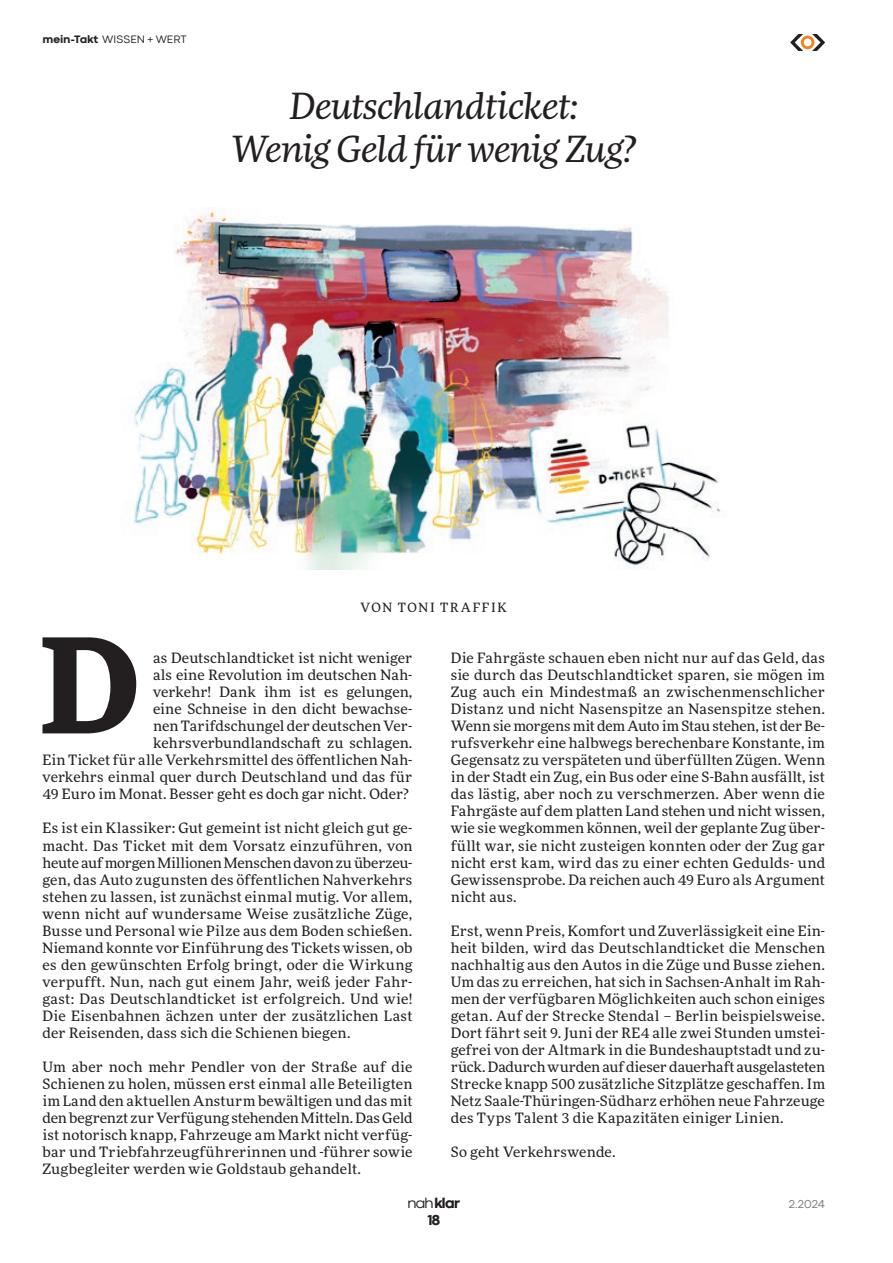
<style>
.page{position:relative;width:893px;height:1263px;background:#fff}
.page>*{position:absolute;margin:0;border:0;box-sizing:border-box;transform-origin:0 0}
.t1{font:700 129.75px "More Pro";color:#231f20}
.t2{font:italic 36px "More Pro";letter-spacing:-.025em;color:#231f20}
.t3{font:800 15px/17px "Codec Cold";letter-spacing:-.085em;color:#231f20;text-align:center}
.t4{font:14.25px/17px "More Pro";letter-spacing:.01em;color:#231f20;text-align:justify}
.t5{font:12.75px "More Pro";letter-spacing:.125em;color:#231f20}
.t6{font:12px "Codec Cold News";color:#76787b}
.t7{font:11.25px "Codec Cold News";color:#231f20}
.s1{font-family:"Codec Cold";font-weight:800}
.s2{font-family:"Codec Cold News";font-weight:400}
</style>
<div class="page">
<svg style="left:790px;top:34px;width:35px;height:17px"></svg>
<img style="left:131px;top:211px;width:590px;height:359px">
<p class="t7" style="left:43px;top:32px;width:146px"><span class="s1">mein-Takt</span> WISSEN + WERT</p>
<p class="t2" style="left:289px;top:82px;width:290px">Deutschlandticket:</p>
<p class="t2" style="left:231px;top:124px;width:408px">Wenig Geld für wenig Zug?</p>
<p class="t5" style="left:361px;top:599px;width:148px">VON TONI TRAFFIK</p>
<p class="t1" style="left:40px;top:588px;width:102px">D</p>
<p class="t4" style="left:43px;top:649px;width:371px;text-align:right">as Deutschlandticket ist nicht weniger<br>als eine Revolution im deutschen Nah-<br>verkehr! Dank ihm ist es gelungen,<br>eine Schneise in den dicht bewachse-<br>nen Tarifdschungel der deutschen Ver&shy;kehrsverbundlandschaft zu schlagen.<br>Ein Ticket für alle Verkehrsmittel des öffentlichen Nah&shy;verkehrs einmal quer durch Deutschland und das für 49 Euro im Monat. Besser geht es doch gar nicht. Oder?</p>
<p class="t4" style="left:43px;top:819px;width:371px">Es ist ein Klassiker: Gut gemeint ist nicht gleich gut ge&shy;macht. Das Ticket mit dem Vorsatz einzuführen, von heute auf morgen Millionen Menschen davon zu überzeu&shy;gen, das Auto zugunsten des öffentlichen Nahverkehrs stehen zu lassen, ist zunächst einmal mutig. Vor allem, wenn nicht auf wundersame Weise zusätzliche Züge, Busse und Personal wie Pilze aus dem Boden schießen.<br>Niemand konnte vor Einführung des Tickets wissen, ob es den gewünschten Erfolg bringt, oder die Wirkung verpufft. Nun, nach gut einem Jahr, weiß jeder Fahr&shy;gast: Das Deutschlandticket ist erfolgreich. Und wie!<br>Die Eisenbahnen ächzen unter der zusätzlichen Last der Reisenden, dass sich die Schienen biegen.</p>
<p class="t4" style="left:43px;top:1057px;width:372px">Um aber noch mehr Pendler von der Straße auf die Schienen zu holen, müssen erst einmal alle Beteiligten im Land den aktuellen Ansturm bewältigen und das mit den begrenzt zur Verfügung stehenden Mitteln. Das Geld ist notorisch knapp, Fahrzeuge am Markt nicht verfüg&shy;bar und Triebfahrzeugführerinnen und -führer sowie Zugbegleiter werden wie Goldstaub gehandelt.</p>
<p class="t4" style="left:451px;top:649px;width:376px">Die Fahrgäste schauen eben nicht nur auf das Geld, das sie durch das Deutschlandticket sparen, sie mögen im Zug auch ein Mindestmaß an zwischenmenschlicher Distanz und nicht Nasenspitze an Nasenspitze stehen.<br>Wenn sie morgens mit dem Auto im Stau stehen, ist der Be&shy;rufsverkehr eine halbwegs berechenbare Konstante, im Gegensatz zu verspäteten und überfüllten Zügen. Wenn in der Stadt ein Zug, ein Bus oder eine S-Bahn ausfällt, ist das lästig, aber noch zu verschmerzen. Aber wenn die Fahrgäste auf dem platten Land stehen und nicht wissen, wie sie wegkommen können, weil der geplante Zug über&shy;füllt war, sie nicht zusteigen konnten oder der Zug gar nicht erst kam, wird das zu einer echten Gedulds- und Gewissensprobe. Da reichen auch 49 Euro als Argument nicht aus.</p>
<p class="t4" style="left:451px;top:921px;width:376px">Erst, wenn Preis, Komfort und Zuverlässigkeit eine Ein&shy;heit bilden, wird das Deutschlandticket die Menschen nachhaltig aus den Autos in die Züge und Busse ziehen.<br>Um das zu erreichen, hat sich in Sachsen-Anhalt im Rah&shy;men der verfügbaren Möglichkeiten auch schon einiges getan. Auf der Strecke Stendal – Berlin beispielsweise.<br>Dort fährt seit 9. Juni der RE4 alle zwei Stunden umstei&shy;gefrei von der Altmark in die Bundeshauptstadt und zu&shy;rück. Dadurch wurden auf dieser dauerhaft ausgelasteten Strecke knapp 500 zusätzliche Sitzplätze geschaffen. Im Netz Saale-Thüringen-Südharz erhöhen neue Fahrzeuge des Typs Talent 3 die Kapazitäten einiger Linien.</p>
<p class="t4" style="left:451px;top:1142px;width:167px">So geht Verkehrswende.</p>
<p class="t3" style="left:407px;top:1194px;width:55px"><span class="s2">nah</span> klar<br>18</p>
<p class="t6" style="left:788px;top:1197px;width:38px">2.2024</p>
</div>
